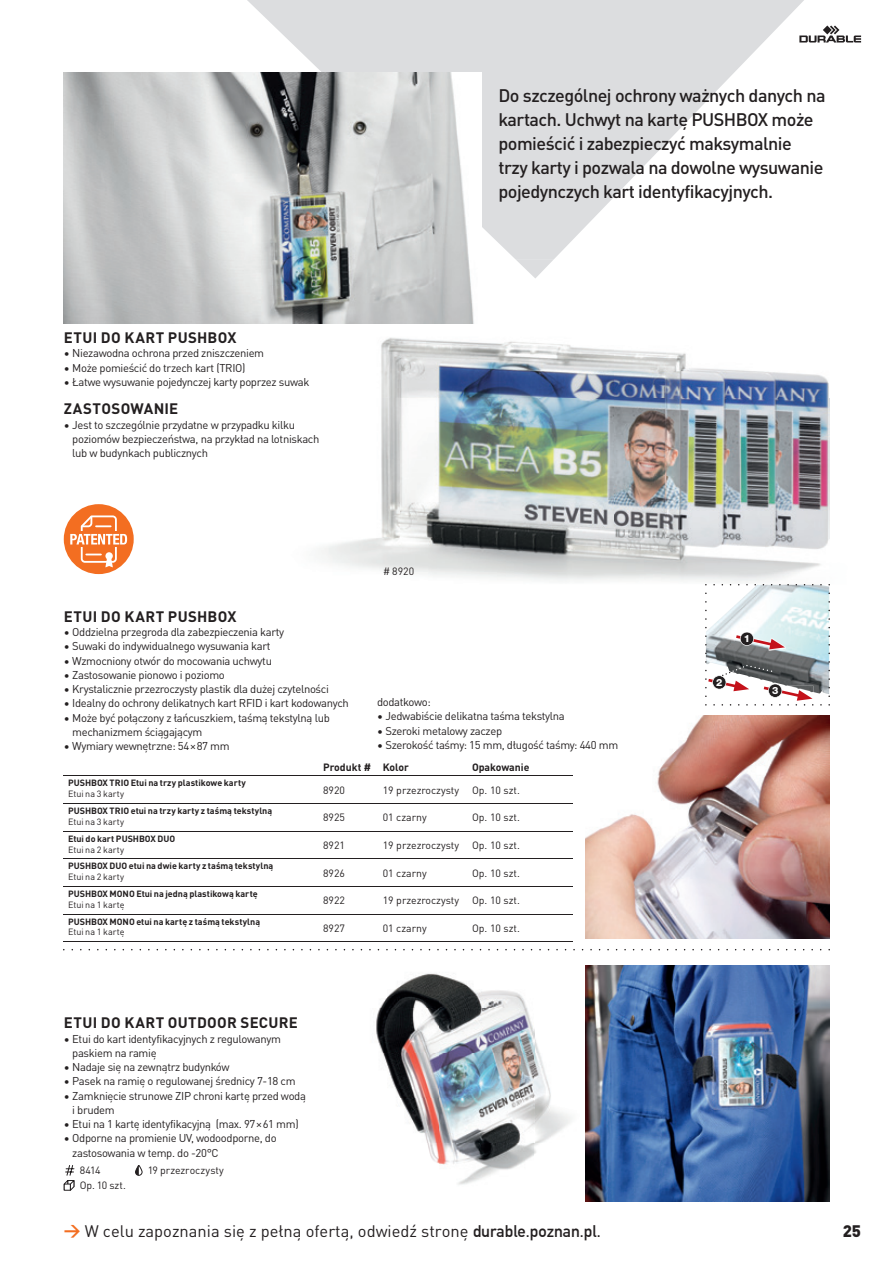
<style>
.page{position:relative;width:893px;height:1263px;background:#fff}
.page>*{position:absolute;margin:0;border:0;box-sizing:border-box;transform-origin:0 0}
.t1{font:500 18px/24px "DIN Pro";letter-spacing:-.03em;color:#231f20}
.t2{font:16.5px "DIN Pro";color:#231f20}
.t3{font:900 16.5px "DIN Pro";color:#231f20}
.t4{font:700 15px "DIN Pro";letter-spacing:.02em;color:#231f20}
.t5{font:11.25px/14.2px "DIN Pro";letter-spacing:-.03em;color:#231f20}
.t6{font:10.5px "DIN Pro";color:#231f20}
.t7{font:700 10.5px "DIN Pro";color:#231f20}
.t8{font:800 10.05px "Helvetica Neue LT Pro";color:#fff}
.t9{font:700 9px "DIN Pro";color:#231f20}
.t10{font:9px "DIN Pro";letter-spacing:-.005em;color:#231f20}
.s1{font-weight:700;color:#f36e21}
.s2{font-family:"DIN Alternate";font-weight:700}
</style>
<div class="page">
<svg style="left:804px;top:26px;width:57px;height:17px"></svg>
<svg style="left:247px;top:0;width:557px;height:260px;fill:#dcdddf"></svg>
<img style="left:585px;top:716px;width:244px;height:222px">
<svg style="left:705px;top:584px;width:125px;height:122px"></svg>
<img style="left:187px;top:323px;width:643px;height:259px">
<img style="left:516px;top:260px;width:37px;height:18px">
<img style="left:714px;top:584px;width:107px;height:1px">
<img style="left:376px;top:973px;width:195px;height:212px">
<img style="left:64px;top:72px;width:417px;height:251px">
<img style="left:585px;top:965px;width:244px;height:236px">
<div style="left:64px;top:504px;width:70px;height:70px;background:#f36e21;border-radius:50%"></div>
<svg style="left:70px;top:514px;width:57px;height:53px"></svg>
<svg style="left:63px;top:949px;width:767px;height:1px"></svg>
<svg style="left:135px;top:1165px;width:7px;height:11px"></svg>
<svg style="left:64px;top:1165px;width:10px;height:26px"></svg>
<hr style="left:64px;top:775px;width:255px;height:1px;background:#231f20">
<hr style="left:319px;top:775px;width:59px;height:1px;background:#231f20">
<hr style="left:378px;top:775px;width:90px;height:1px;background:#231f20">
<hr style="left:468px;top:775px;width:105px;height:1px;background:#231f20">
<hr style="left:64px;top:803px;width:255px;height:1px;background:#231f20">
<hr style="left:319px;top:803px;width:59px;height:1px;background:#231f20">
<hr style="left:378px;top:803px;width:90px;height:1px;background:#231f20">
<hr style="left:468px;top:803px;width:105px;height:1px;background:#231f20">
<hr style="left:64px;top:831px;width:255px;height:1px;background:#231f20">
<hr style="left:319px;top:831px;width:59px;height:1px;background:#231f20">
<hr style="left:378px;top:831px;width:90px;height:1px;background:#231f20">
<hr style="left:468px;top:831px;width:105px;height:1px;background:#231f20">
<hr style="left:64px;top:859px;width:255px;height:1px;background:#231f20">
<hr style="left:319px;top:859px;width:59px;height:1px;background:#231f20">
<hr style="left:378px;top:859px;width:90px;height:1px;background:#231f20">
<hr style="left:468px;top:859px;width:105px;height:1px;background:#231f20">
<hr style="left:64px;top:886px;width:255px;height:1px;background:#231f20">
<hr style="left:319px;top:886px;width:59px;height:1px;background:#231f20">
<hr style="left:378px;top:886px;width:90px;height:1px;background:#231f20">
<hr style="left:468px;top:886px;width:105px;height:1px;background:#231f20">
<hr style="left:64px;top:914px;width:255px;height:1px;background:#231f20">
<hr style="left:319px;top:914px;width:59px;height:1px;background:#231f20">
<hr style="left:378px;top:914px;width:90px;height:1px;background:#231f20">
<hr style="left:468px;top:914px;width:105px;height:1px;background:#231f20">
<hr style="left:64px;top:941px;width:255px;height:1px;background:#231f20">
<hr style="left:319px;top:941px;width:59px;height:1px;background:#231f20">
<hr style="left:378px;top:941px;width:90px;height:1px;background:#231f20">
<hr style="left:468px;top:941px;width:105px;height:1px;background:#231f20">
<h3 class="t4" style="left:64px;top:326px;width:174px">ETUI DO KART PUSHBOX</h3>
<p class="t5" style="left:64px;top:345px;width:202px">• Niezawodna ochrona przed zniszczeniem</p>
<p class="t5" style="left:64px;top:360px;width:183px">• Może pomieścić do trzech kart (TRIO)</p>
<p class="t5" style="left:64px;top:374px;width:247px">• Łatwe wysuwanie pojedynczej karty poprzez suwak</p>
<h3 class="t4" style="left:64px;top:397px;width:116px">ZASTOSOWANIE</h3>
<p class="t5" style="left:72px;top:417px;width:249px;text-indent:-9px">• Jest to szczególnie przydatne w przypadku kilku poziomów bezpieczeństwa, na przykład na lotniskach lub w budynkach publicznych</p>
<p class="t6" style="left:383px;top:563px;width:33px"># 8920</p>
<h1 class="t1" style="left:498px;top:82px;width:329px">Do szczególnej ochrony ważnych danych na kartach. Uchwyt na kartę PUSHBOX może pomieścić i zabezpieczyć maksymalnie trzy karty i pozwala na dowolne wysuwanie pojedynczych kart identyfikacyjnych.</h1>
<h3 class="t4" style="left:64px;top:605px;width:174px">ETUI DO KART PUSHBOX</h3>
<p class="t5" style="left:64px;top:624px;width:222px">• Oddzielna przegroda dla zabezpieczenia karty</p>
<p class="t5" style="left:64px;top:638px;width:208px">• Suwaki do indywidualnego wysuwania kart</p>
<p class="t5" style="left:64px;top:653px;width:210px">• Wzmocniony otwór do mocowania uchwytu</p>
<p class="t5" style="left:64px;top:667px;width:163px">• Zastosowanie pionowo i poziomo</p>
<p class="t5" style="left:64px;top:681px;width:267px">• Krystalicznie przezroczysty plastik dla dużej czytelności</p>
<p class="t5" style="left:64px;top:695px;width:287px">• Idealny do ochrony delikatnych kart RFID i kart kodowanych</p>
<p class="t5" style="left:72px;top:710px;width:259px;text-indent:-9px">• Może być połączony z łańcuszkiem, taśmą tekstylną lub mechanizmem ściągającym</p>
<p class="t5" style="left:64px;top:738px;width:167px">• Wymiary wewnętrzne: 54 × 87 mm</p>
<p class="t7" style="left:323px;top:759px;width:87px">Produkt # Kolor</p>
<p class="t7" style="left:472px;top:759px;width:59px">Opakowanie</p>
<p class="t9" style="left:68px;top:776px;width:179px">PUSHBOX TRIO Etui na trzy plastikowe karty</p>
<p class="t10" style="left:68px;top:787px;width:58px">Etui na 3 karty</p>
<p class="t5" style="left:377px;top:694px;width:55px">dodatkowo:</p>
<p class="t5" style="left:377px;top:708px;width:189px">• Jedwabiście delikatna taśma tekstylna</p>
<p class="t5" style="left:377px;top:723px;width:127px">• Szeroki metalowy zaczep</p>
<p class="t5" style="left:377px;top:737px;width:243px">• Szerokość taśmy: 15 mm, długość taśmy: 440 mm</p>
<p class="t6" style="left:323px;top:782px;width:23px">8920</p>
<p class="t6" style="left:383px;top:782px;width:139px">19 przezroczysty Op. 10 szt.</p>
<p class="t9" style="left:68px;top:804px;width:206px">PUSHBOX TRIO etui na trzy karty z taśmą tekstylną</p>
<p class="t10" style="left:68px;top:815px;width:58px">Etui na 3 karty</p>
<p class="t9" style="left:68px;top:831px;width:109px">Etui do kart PUSHBOX DUO</p>
<p class="t10" style="left:68px;top:842px;width:58px">Etui na 2 karty</p>
<p class="t9" style="left:68px;top:859px;width:207px">PUSHBOX DUO etui na dwie karty z taśmą tekstylną</p>
<p class="t10" style="left:68px;top:870px;width:58px">Etui na 2 karty</p>
<p class="t9" style="left:68px;top:887px;width:191px">PUSHBOX MONO Etui na jedną plastikową kartę</p>
<p class="t10" style="left:68px;top:898px;width:58px">Etui na 1 kartę</p>
<p class="t9" style="left:68px;top:914px;width:194px">PUSHBOX MONO etui na kartę z taśmą tekstylną</p>
<p class="t10" style="left:68px;top:925px;width:58px">Etui na 1 kartę</p>
<p class="t6" style="left:323px;top:809px;width:23px">8925</p>
<p class="t6" style="left:383px;top:809px;width:46px">01 czarny</p>
<p class="t6" style="left:472px;top:809px;width:49px">Op. 10 szt.</p>
<p class="t6" style="left:323px;top:837px;width:23px">8921</p>
<p class="t6" style="left:383px;top:837px;width:139px">19 przezroczysty Op. 10 szt.</p>
<p class="t6" style="left:323px;top:865px;width:23px">8926</p>
<p class="t6" style="left:383px;top:865px;width:46px">01 czarny</p>
<p class="t6" style="left:472px;top:865px;width:49px">Op. 10 szt.</p>
<p class="t6" style="left:323px;top:892px;width:23px">8922</p>
<p class="t6" style="left:383px;top:892px;width:139px">19 przezroczysty Op. 10 szt.</p>
<p class="t6" style="left:323px;top:920px;width:23px">8927</p>
<p class="t6" style="left:383px;top:920px;width:46px">01 czarny</p>
<p class="t6" style="left:472px;top:920px;width:49px">Op. 10 szt.</p>
<h3 class="t4" style="left:64px;top:1011px;width:236px">ETUI DO KART OUTDOOR SECURE</h3>
<p class="t5" style="left:72px;top:1030px;width:210px;text-indent:-9px">• Etui do kart identyfikacyjnych z regulowanym paskiem na ramię</p>
<p class="t5" style="left:64px;top:1059px;width:167px">• Nadaje się na zewnątrz budynków</p>
<p class="t5" style="left:64px;top:1073px;width:233px">• Pasek na ramię o regulowanej średnicy 7-18 cm</p>
<p class="t5" style="left:72px;top:1088px;width:235px;text-indent:-9px">• Zamknięcie strunowe ZIP chroni kartę przed wodą i brudem</p>
<p class="t5" style="left:64px;top:1116px;width:236px">• Etui na 1 kartę identyfikacyjną (max. 97 × 61 mm)</p>
<p class="t5" style="left:72px;top:1130px;width:206px;text-indent:-9px">• Odporne na promienie UV, wodoodporne, do zastosowania w temp. do -20°C</p>
<p class="t6" style="left:80px;top:1162px;width:23px">8414</p>
<p class="t6" style="left:148px;top:1162px;width:78px">19 przezroczysty</p>
<p class="t6" style="left:80px;top:1177px;width:48px">Op. 10 szt.</p>
<p class="t8" style="left:716px;top:676px;width:8px">2</p>
<p class="t8" style="left:744px;top:633px;width:8px">1</p>
<p class="t8" style="left:772px;top:685px;width:8px">3</p>
<h2 class="t2" style="left:64px;top:1219px;width:538px"><span class="s1">→</span> W celu zapoznania się z pełną ofertą, odwiedź stronę <span class="s2">durable.poznan.pl.</span></h2>
<h2 class="t3" style="left:843px;top:1218px;width:20px">25</h2>
</div>
